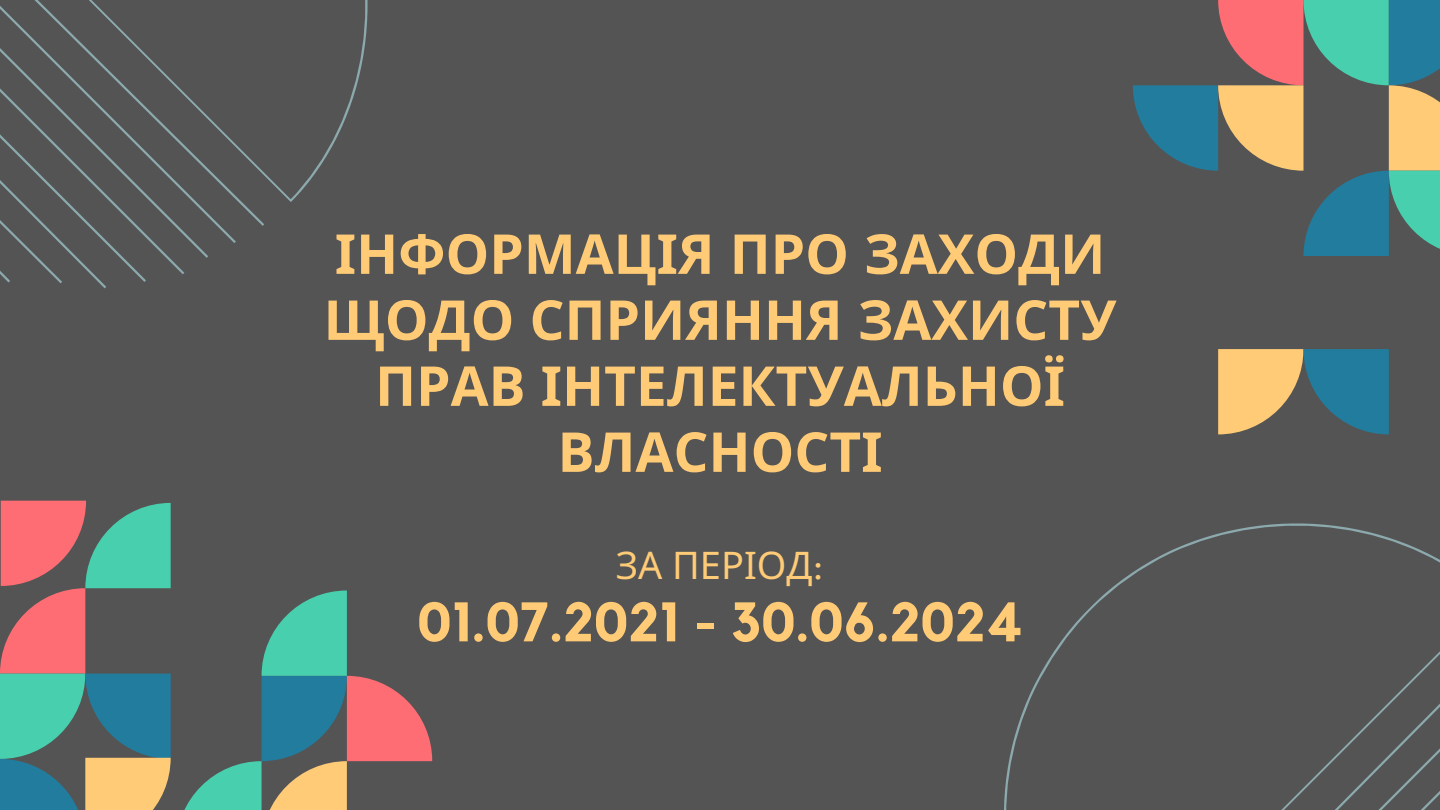
<style>
.page{position:relative;width:1440px;height:810px;background:#545454}
.page>*{position:absolute;margin:0;border:0;box-sizing:border-box;transform-origin:0 0}
.t1{font:700 55px/66px "Noto Sans";color:#ffcb77;text-align:center}
.t2{font:700 55px "Kollektif";color:#ffcb77}
.t3{font:38px "Noto Sans";color:#ffcb77}
.s1{font-family:"Kollektif"}
</style>
<div class="page">
<svg style="left:1004px;top:523px;width:436px;height:287px"></svg>
<svg style="left:1110px;top:624px;width:330px;height:186px"></svg>
<svg style="left:1134px;top:653px;width:306px;height:157px"></svg>
<svg style="left:1162px;top:680px;width:278px;height:130px"></svg>
<svg style="left:0;top:501px;width:432px;height:309px"></svg>
<svg style="left:1133px;top:0;width:307px;height:256px"></svg>
<svg style="left:1218px;top:349px;width:171px;height:85px"></svg>
<svg style="left:267px;top:0;width:101px;height:202px"></svg>
<svg style="left:211px;top:120px;width:27px;height:123px"></svg>
<svg style="left:187px;top:96px;width:24px;height:162px"></svg>
<svg style="left:148px;top:57px;width:39px;height:217px"></svg>
<svg style="left:0;top:0;width:148px;height:289px"></svg>
<p class="t1" style="left:324px;top:220px;width:795px">ІНФОРМАЦІЯ ПРО ЗАХОДИ<br>ЩОДО СПРИЯННЯ ЗАХИСТУ<br>ПРАВ ІНТЕЛЕКТУАЛЬНОЇ<br>ВЛАСНОСТІ</p>
<p class="t3" style="left:616px;top:538px;width:210px">ЗА ПЕРІОД<span class="s1">:</span></p>
<p class="t2" style="left:417px;top:597px;width:608px">01.07.2021 - 30.06.2024</p>
</div>
